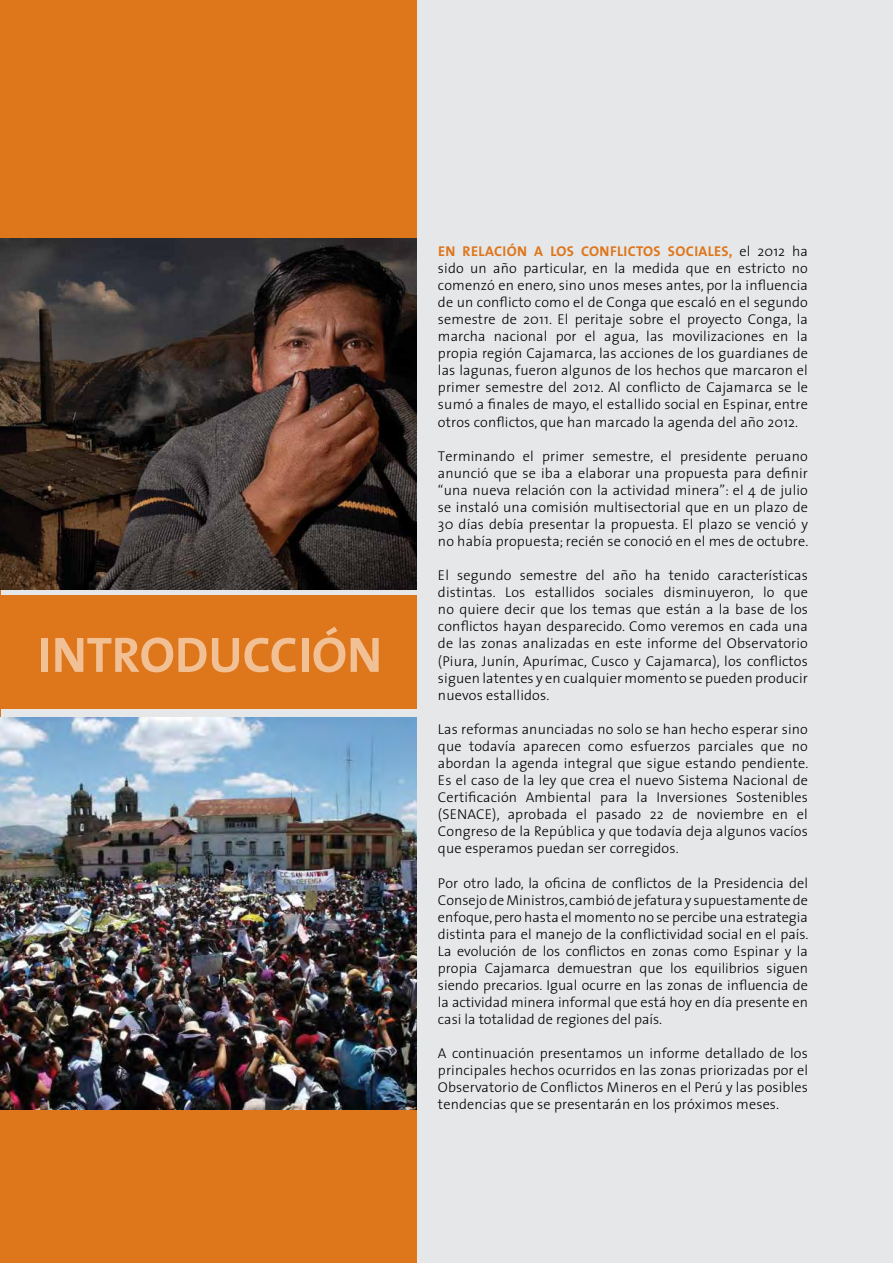
<style>
.page{position:relative;width:893px;height:1263px;background:#e6e7e8}
.page>*{position:absolute;margin:0;border:0;box-sizing:border-box;transform-origin:0 0}
.t1{font:700 50.1px "The Sans";color:#f1c095}
.t2{font:300 14.25px/17.1px "The Sans";letter-spacing:.01em;color:#000;text-align:justify}
.t3{font:700 14.25px "The Sans";letter-spacing:.025em;color:#de761c}
.s1{font-weight:700;color:#de761c}
</style>
<div class="page">
<hr style="left:0;top:0;width:1px;height:1263px;background:#de761c">
<div style="left:0;top:595px;width:417px;height:114px;background:#de761c"></div>
<div style="left:0;top:0;width:417px;height:239px;background:#de761c"></div>
<div style="left:0;top:1109px;width:417px;height:154px;background:#de761c"></div>
<img style="left:0;top:239px;width:417px;height:350px">
<img style="left:0;top:717px;width:417px;height:392px">
<h1 class="t1" style="left:37px;top:613px;width:346px">INTRODUCCIÓN</h1>
<p class="t2" style="left:438px;top:242px;width:371px;text-indent:261px"><span class="s1">ALES,</span> el 2012 ha sido un año particular, en la medida que en estricto no comenzó en enero, sino unos meses antes, por la influencia de un conflicto como el de Conga que escaló en el segundo semestre de 2011. El peritaje sobre el proyecto Conga, la marcha nacional por el agua, las movilizaciones en la propia región Cajamarca, las acciones de los guardianes de las lagunas, fueron algunos de los hechos que marcaron el primer semestre del 2012. Al conflicto de Cajamarca se le sumó a finales de mayo, el estallido social en Espinar, entre otros conflictos, que han marcado la agenda del año 2012.</p>
<p class="t2" style="left:438px;top:447px;width:372px">Terminando el primer semestre, el presidente peruano anunció que se iba a elaborar una propuesta para definir “una nueva relación con la actividad minera”: el 4 de julio se instaló una comisión multisectorial que en un plazo de 30 días debía presentar la propuesta. El plazo se venció y no había propuesta; recién se conoció en el mes de octubre.</p>
<p class="t2" style="left:438px;top:566px;width:371px">El segundo semestre del año ha tenido características distintas. Los estallidos sociales disminuyeron, lo que no quiere decir que los temas que están a la base de los conflictos hayan desparecido. Como veremos en cada una de las zonas analizadas en este informe del Observatorio (Piura, Junín, Apurímac, Cusco y Cajamarca), los conflictos siguen latentes y en cualquier momento se pueden producir nuevos estallidos.</p>
<p class="t2" style="left:438px;top:720px;width:372px">Las reformas anunciadas no solo se han hecho esperar sino que todavía aparecen como esfuerzos parciales que no abordan la agenda integral que sigue estando pendiente.<br>Es el caso de la ley que crea el nuevo Sistema Nacional de Certificación Ambiental para la Inversiones Sostenibles (SENACE), aprobada el pasado 22 de noviembre en el Congreso de la República y que todavía deja algunos vacíos que esperamos puedan ser corregidos.</p>
<p class="t2" style="left:438px;top:874px;width:372px">Por otro lado, la oficina de conflictos de la Presidencia del Consejo de Ministros, cambió de jefatura y supuestamente de enfoque, pero hasta el momento no se percibe una estrategia distinta para el manejo de la conflictividad social en el país.<br>La evolución de los conflictos en zonas como Espinar y la propia Cajamarca demuestran que los equilibrios siguen siendo precarios. Igual ocurre en las zonas de influencia de la actividad minera informal que está hoy en día presente en casi la totalidad de regiones del país.</p>
<p class="t2" style="left:438px;top:1044px;width:371px">A continuación presentamos un informe detallado de los principales hechos ocurridos en las zonas priorizadas por el Observatorio de Conflictos Mineros en el Perú y las posibles tendencias que se presentarán en los próximos meses.</p>
<p class="t3" style="left:438px;top:239px;width:59px">EN RELACIÓN</p>
<p class="t3" style="left:534px;top:239px;width:51px">A LOS CON</p>
<p class="t3" style="left:610px;top:239px;width:15px">FLICTO</p>
<p class="t3" style="left:654px;top:239px;width:26px">S SOCI</p>
</div>
